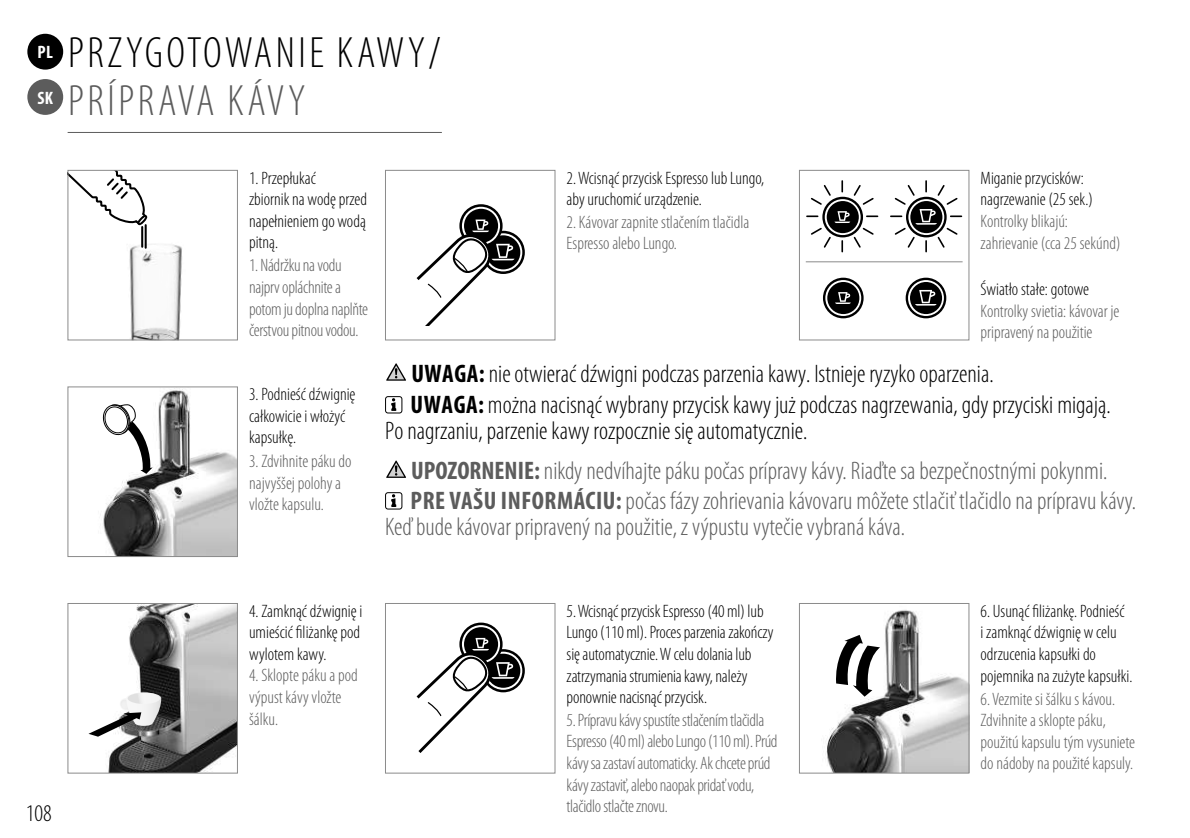
<style>
.page{position:relative;width:1190px;height:838px;background:#fff}
.page>*{position:absolute;margin:0;border:0;box-sizing:border-box;transform-origin:0 0}
.t1{font:300 condensed 44px "Myriad Pro";letter-spacing:.08em;color:#000}
.t2{font:300 condensed 44px "Myriad Pro";letter-spacing:.08em;color:#5c5c5c}
.t3{font:300 condensed 25.4px/30.6px "Myriad Pro";color:#5c5c5c}
.t4{font:300 condensed 25.4px/31.6px "Myriad Pro";color:#000}
.t5{font:300 condensed 24px "Myriad Pro";color:#000}
.t6{font:300 condensed 18px/21.6px "Myriad Pro";letter-spacing:-.01em;color:#5c5c5c}
.t7{font:300 condensed 18px/21.6px "Myriad Pro";color:#000}
.t8{font:700 condensed 18px "Myriad Pro";color:#fff}
.s1{font-weight:700}
</style>
<div class="page">
<div style="left:385px;top:603px;width:170px;height:170px;background:#fff;border:1px solid #8b8b8b"></div>
<svg style="left:483px;top:650px;width:40px;height:40px"></svg>
<div style="left:482px;top:649px;width:43px;height:43px;border:3px solid #000;border-radius:50%"></div>
<div style="left:486px;top:653px;width:34px;height:34px;background:#000;border-radius:50%"></div>
<svg style="left:461px;top:623px;width:40px;height:41px"></svg>
<div style="left:459px;top:622px;width:43px;height:43px;border:3px solid #000;border-radius:50%"></div>
<div style="left:464px;top:627px;width:34px;height:34px;background:#000;border-radius:50%"></div>
<svg style="left:416px;top:637px;width:98px;height:116px"></svg>
<img style="left:129px;top:233px;width:53px;height:105px">
<hr style="left:141px;top:227px;width:2px;height:20px;background:#000">
<hr style="left:145px;top:225px;width:2px;height:23px;background:#000">
<svg style="left:70px;top:172px;width:78px;height:54px"></svg>
<div style="left:68px;top:170px;width:170px;height:170px;border:1px solid #8b8b8b"></div>
<div style="left:799px;top:170px;width:170px;height:170px;background:#fff;border:1px solid #8b8b8b"></div>
<svg style="left:807px;top:181px;width:70px;height:70px"></svg>
<svg style="left:891px;top:181px;width:70px;height:70px"></svg>
<svg style="left:824px;top:279px;width:38px;height:38px"></svg>
<div style="left:823px;top:277px;width:40px;height:41px;border:2px solid #000;border-radius:50%"></div>
<div style="left:827px;top:282px;width:32px;height:32px;background:#000;border-radius:50%"></div>
<svg style="left:835px;top:292px;width:16px;height:12px"></svg>
<svg style="left:907px;top:279px;width:38px;height:38px"></svg>
<div style="left:905px;top:277px;width:41px;height:41px;border:2px solid #000;border-radius:50%"></div>
<div style="left:910px;top:282px;width:32px;height:32px;background:#000;border-radius:50%"></div>
<svg style="left:915px;top:290px;width:21px;height:15px"></svg>
<hr style="left:806px;top:261px;width:156px;height:1px;background:#8b8b8b">
<div style="left:385px;top:170px;width:170px;height:170px;background:#fff;border:1px solid #8b8b8b"></div>
<svg style="left:483px;top:232px;width:40px;height:40px"></svg>
<div style="left:482px;top:231px;width:43px;height:43px;border:3px solid #000;border-radius:50%"></div>
<div style="left:486px;top:235px;width:34px;height:34px;background:#000;border-radius:50%"></div>
<svg style="left:461px;top:205px;width:40px;height:41px"></svg>
<div style="left:459px;top:204px;width:43px;height:43px;border:3px solid #000;border-radius:50%"></div>
<div style="left:464px;top:209px;width:34px;height:34px;background:#000;border-radius:50%"></div>
<svg style="left:416px;top:219px;width:98px;height:106px"></svg>
<img style="left:96px;top:605px;width:140px;height:166px">
<svg style="left:88px;top:692px;width:76px;height:44px"></svg>
<div style="left:68px;top:603px;width:170px;height:170px;border:1px solid #8b8b8b"></div>
<img style="left:825px;top:610px;width:142px;height:161px">
<svg style="left:834px;top:634px;width:46px;height:62px"></svg>
<div style="left:799px;top:603px;width:170px;height:170px;border:1px solid #8b8b8b"></div>
<img style="left:100px;top:388px;width:136px;height:166px">
<svg style="left:101px;top:402px;width:52px;height:71px"></svg>
<div style="left:68px;top:386px;width:170px;height:170px;border:1px solid #8b8b8b"></div>
<div style="left:27px;top:34px;width:36px;height:36px;background:#000;border-radius:50%"></div>
<div style="left:27px;top:79px;width:36px;height:36px;background:#5c5c5c;border-radius:50%"></div>
<svg style="left:386px;top:363px;width:20px;height:18px"></svg>
<svg style="left:391px;top:398px;width:6px;height:13px"></svg>
<div style="left:385px;top:396px;width:17px;height:17px;border:1px solid #000;border-radius:2px"></div>
<hr style="left:68px;top:132px;width:374px;height:1px;background:#5c5c5c">
<svg style="left:386px;top:460px;width:20px;height:18px"></svg>
<svg style="left:391px;top:494px;width:6px;height:13px"></svg>
<div style="left:385px;top:492px;width:17px;height:17px;border:1px solid #000;border-radius:2px"></div>
<p class="t8" style="left:38px;top:41px;width:17px">PL</p>
<p class="t8" style="left:38px;top:86px;width:17px">SK</p>
<h1 class="t1" style="left:68px;top:26px;width:374px">PRZYGOTOWANIE KAWY/</h1>
<h1 class="t2" style="left:68px;top:74px;width:239px">PRÍPRAVA KÁVY</h1>
<p class="t7" style="left:249px;top:167px;width:119px">1. Przepłukać<br>zbiornik na wodę przed napełnieniem go wodą pitną.</p>
<p class="t6" style="left:249px;top:254px;width:121px">1. Nádržku na vodu najprv opláchnite a potom ju doplna naplňte čerstvou pitnou vodou.</p>
<p class="t7" style="left:249px;top:383px;width:108px">3. Podnieść dźwignię całkowicie i włożyć kapsułkę.</p>
<p class="t6" style="left:249px;top:450px;width:104px">3. Zdvihnite páku do najvyššej polohy a vložte kapsulu.</p>
<p class="t7" style="left:567px;top:167px;width:199px">2. Wcisnąć przycisk Espresso lub Lungo, aby uruchomić urządzenie.</p>
<p class="t7" style="left:980px;top:167px;width:114px">Miganie przycisków: nagrzewanie (25 sek.)</p>
<p class="t6" style="left:567px;top:210px;width:184px">2. Kávovar zapnite stlačením tlačidla<br>Espresso alebo Lungo.</p>
<p class="t6" style="left:980px;top:210px;width:141px">Kontrolky blikajú: zahrievanie (cca 25 sekúnd)</p>
<p class="t7" style="left:980px;top:278px;width:110px">Światło stałe: gotowe</p>
<p class="t6" style="left:980px;top:300px;width:140px">Kontrolky svietia: kávovar je pripravený na použitie</p>
<h2 class="t4" style="left:411px;top:357px;width:702px"><span class="s1">UWAGA:</span> nie otwierać dźwigni podczas parzenia kawy. Istnieje ryzyko oparzenia.<br><span class="s1">UWAGA:</span> można nacisnąć wybrany przycisk kawy już podczas nagrzewania, gdy przyciski migają.</h2>
<h2 class="t4" style="left:385px;top:415px;width:424px">Po nagrzaniu, parzenie kawy rozpocznie się automatycznie.</h2>
<h2 class="t3" style="left:411px;top:455px;width:727px"><span class="s1">UPOZORNENIE:</span> nikdy nedvíhajte páku počas prípravy kávy. Riaďte sa bezpečnostnými pokynmi.<br><span class="s1">PRE VAŠU INFORMÁCIU:</span> počas fázy zohrievania kávovaru môžete stlačiť tlačidlo na prípravu kávy.</h2>
<h2 class="t3" style="left:385px;top:511px;width:521px">Keď bude kávovar pripravený na použitie, z výpustu vytečie vybraná káva.</h2>
<h3 class="t5" style="left:26px;top:799px;width:27px">108</h3>
<p class="t7" style="left:249px;top:599px;width:115px">4. Zamknąć dźwignię i umieścić filiżankę pod wylotem kawy.</p>
<p class="t7" style="left:980px;top:599px;width:153px">6. Usunąć filiżankę. Podnieść<br>i zamknąć dźwignię w celu odrzucenia kapsułki do pojemnika na zużyte kapsułki.</p>
<p class="t7" style="left:567px;top:599px;width:208px">5. Wcisnąć przycisk Espresso (40 ml) lub Lungo (110 ml). Proces parzenia zakończy się automatycznie. W celu dolania lub zatrzymania strumienia kawy, należy ponownie nacisnąć przycisk.</p>
<p class="t6" style="left:249px;top:664px;width:110px">4. Sklopte páku a pod výpust kávy vložte šálku.</p>
<p class="t6" style="left:980px;top:687px;width:156px">6. Vezmite si šálku s kávou.<br>Zdvihnite a sklopte páku, použitú kapsulu tým vysuniete do nádoby na použité kapsuly.</p>
<p class="t6" style="left:567px;top:708px;width:212px">5. Prípravu kávy spustíte stlačením tlačidla Espresso (40 ml) alebo Lungo (110 ml). Prúd kávy sa zastaví automaticky. Ak chcete prúd kávy zastaviť, alebo naopak pridať vodu, tlačidlo stlačte znovu.</p>
</div>
